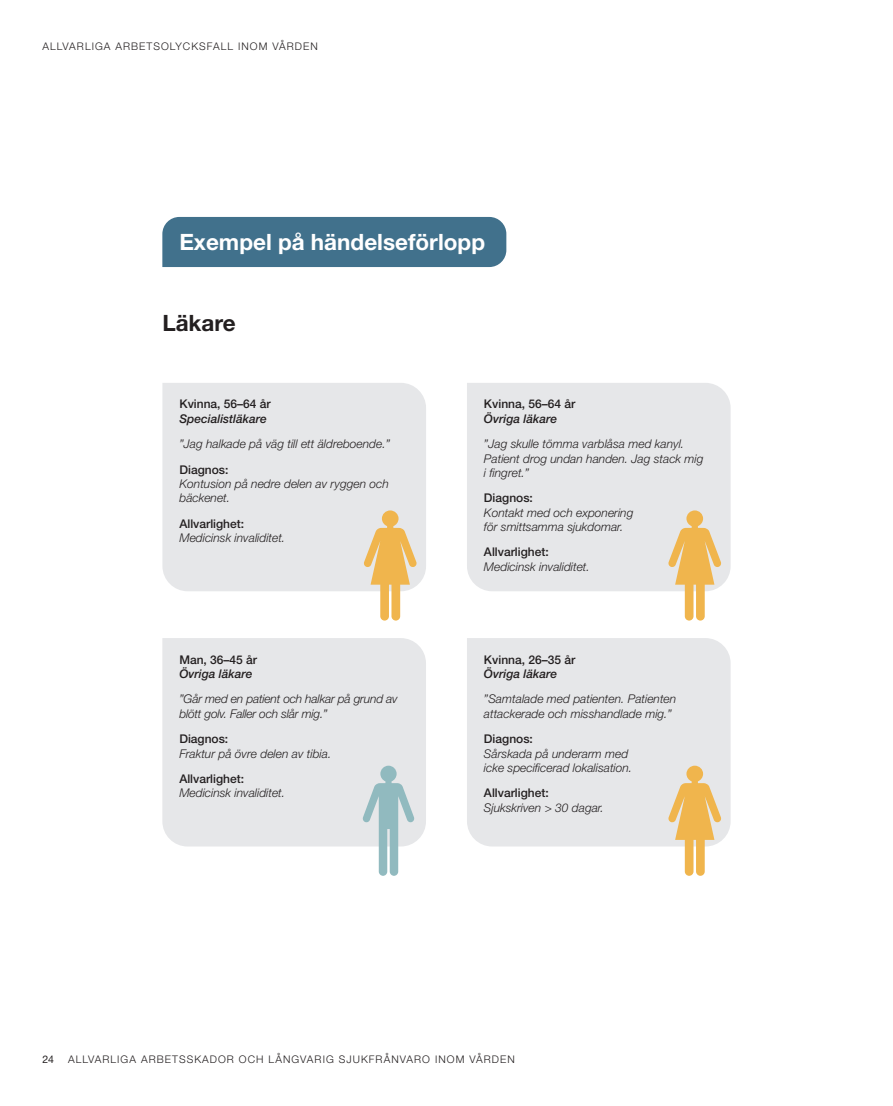
<style>
.page{position:relative;width:893px;height:1106px;background:#fff}
.page>*{position:absolute;margin:0;border:0;box-sizing:border-box;transform-origin:0 0}
.Rubrik_2_lång{font:700 22.5px "Helvetica Neue LT Std";color:#fff}
.Rubrik_2a{font:700 22.5px "Helvetica Neue LT Std";color:#231f20}
.Faktatext{font:italic 300 12px/14.4px "Helvetica Neue LT Std";color:#231f20}
.Faktatext-2{font:italic 500 12px/14.4px "Helvetica Neue LT Std";color:#231f20}
.Faktatext-3{font:500 12px/14.4px "Helvetica Neue LT Std";color:#231f20}
.t1{font:300 10.5px "Helvetica Neue LT Std";letter-spacing:.1em;color:#231f20}
.t2{font:10.5px "Helvetica Neue LT Std";color:#231f20}
.s1{font-style:normal}
.s2{font-weight:500;font-style:normal}
.s3{font-style:italic}
</style>
<div class="page">
<div style="left:467px;top:383px;width:264px;height:208px;background:#e6e7e9"></div>
<svg style="left:668px;top:510px;width:53px;height:110px"></svg>
<div style="left:162px;top:383px;width:264px;height:208px;background:#e6e7e9"></div>
<svg style="left:363px;top:510px;width:54px;height:110px"></svg>
<div style="left:467px;top:638px;width:264px;height:208px;background:#e6e7e9"></div>
<svg style="left:668px;top:765px;width:53px;height:110px"></svg>
<div style="left:162px;top:638px;width:264px;height:208px;background:#e6e7e9"></div>
<svg style="left:362px;top:765px;width:53px;height:110px"></svg>
<div style="left:162px;top:217px;width:344px;height:50px;background:#41718c"></div>
<p class="t1" style="left:43px;top:40px;width:277px">ALLVARLIGA ARBETSOLYCKSFALL INOM VÅRDEN</p>
<p class="Rubrik_2_lång" style="left:179px;top:228px;width:307px">Exempel på händelseförlopp</p>
<p class="Rubrik_2a" style="left:162px;top:309px;width:75px">Läkare</p>
<p class="Faktatext-2" style="left:179px;top:397px;width:93px"><span class="s1">Kvinna, 56–64 år<br></span>Specialistläkare</p>
<p class="Faktatext" style="left:179px;top:436px;width:212px">”Jag halkade på väg till ett äldreboende.”</p>
<p class="Faktatext" style="left:179px;top:462px;width:211px"><span class="s2">Diagnos:<br></span>Kontusion på nedre delen av ryggen och bäckenet.</p>
<p class="Faktatext" style="left:179px;top:516px;width:107px"><span class="s2">Allvarlighet:<br></span>Medicinsk invaliditet.</p>
<p class="Faktatext-2" style="left:179px;top:652px;width:79px"><span class="s1">Man, 36–45 år<br></span>Övriga läkare</p>
<p class="Faktatext" style="left:179px;top:691px;width:220px">”Går med en patient och halkar på grund av blött golv. Faller och slår mig.”</p>
<p class="Faktatext" style="left:179px;top:731px;width:154px"><span class="s2">Diagnos:<br></span>Fraktur på övre delen av tibia.</p>
<p class="Faktatext" style="left:179px;top:771px;width:107px"><span class="s2">Allvarlighet:<br></span>Medicinsk invaliditet.</p>
<p class="Faktatext-3" style="left:484px;top:397px;width:93px">Kvinna, 56–64 år<br><span class="s3">Övriga läkare</span></p>
<p class="Faktatext" style="left:484px;top:436px;width:221px">”Jag skulle tömma varblåsa med kanyl.<br>Patient drog undan handen. Jag stack mig i fingret.”</p>
<p class="Faktatext" style="left:484px;top:490px;width:151px"><span class="s2">Diagnos:<br></span>Kontakt med och exponering för smittsamma sjukdomar.</p>
<p class="Faktatext" style="left:484px;top:545px;width:107px"><span class="s2">Allvarlighet:<br></span>Medicinsk invaliditet.</p>
<p class="Faktatext-3" style="left:484px;top:652px;width:93px">Kvinna, 26–35 år<br><span class="s3">Övriga läkare</span></p>
<p class="Faktatext" style="left:484px;top:691px;width:194px">”Samtalade med patienten. Patienten attackerade och misshandlade mig.”</p>
<p class="Faktatext" style="left:484px;top:731px;width:150px"><span class="s2">Diagnos:<br></span>Sårskada på underarm med icke specificerad lokalisation.</p>
<p class="Faktatext" style="left:484px;top:785px;width:121px"><span class="s2">Allvarlighet:<br></span>Sjukskriven &gt; 30 dagar.</p>
<p class="t2" style="left:43px;top:1053px;width:13px">24</p>
<p class="t1" style="left:68px;top:1053px;width:448px">ALLVARLIGA ARBETSSKADOR OCH LÅNGVARIG SJUKFRÅNVARO INOM VÅRDEN</p>
</div>
